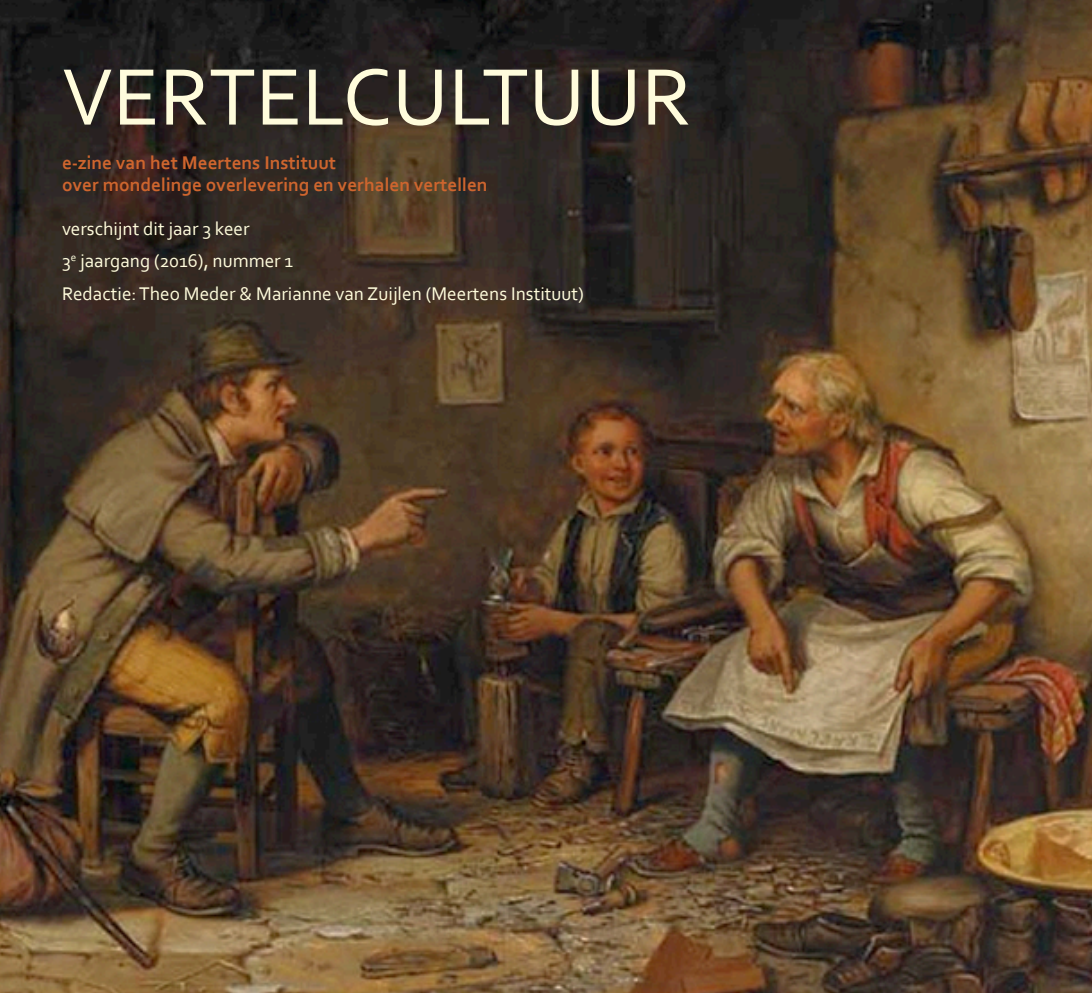
<style>
.page{position:relative;width:1092px;height:993px;background:#fff}
.page>*{position:absolute;margin:0;border:0;box-sizing:border-box;transform-origin:0 0}
.t1{font:84px "Corbel";color:#fffcdc}
.t2{font:19.25px "Corbel";color:#fffcdc}
.t3{font:700 19.25px "Corbel";color:#ce652e}
</style>
<div class="page">
<img style="left:0;top:0;width:1091px;height:992px">
<p class="t1" style="left:62px;top:45px;width:630px">VERTELCULTUUR</p>
<p class="t3" style="left:62px;top:150px;width:276px">e-zine van het Meertens Instituut</p>
<p class="t3" style="left:62px;top:173px;width:427px">over mondelinge overlevering en verhalen vertellen</p>
<p class="t2" style="left:62px;top:217px;width:189px">verschijnt dit jaar 3 keer</p>
<p class="t2" style="left:62px;top:249px;width:233px">3<sup>e</sup> jaargang (2016), nummer 1</p>
<p class="t2" style="left:62px;top:281px;width:523px">Redactie: Theo Meder &amp; Marianne van Zuijlen (Meertens Instituut)</p>
</div>
